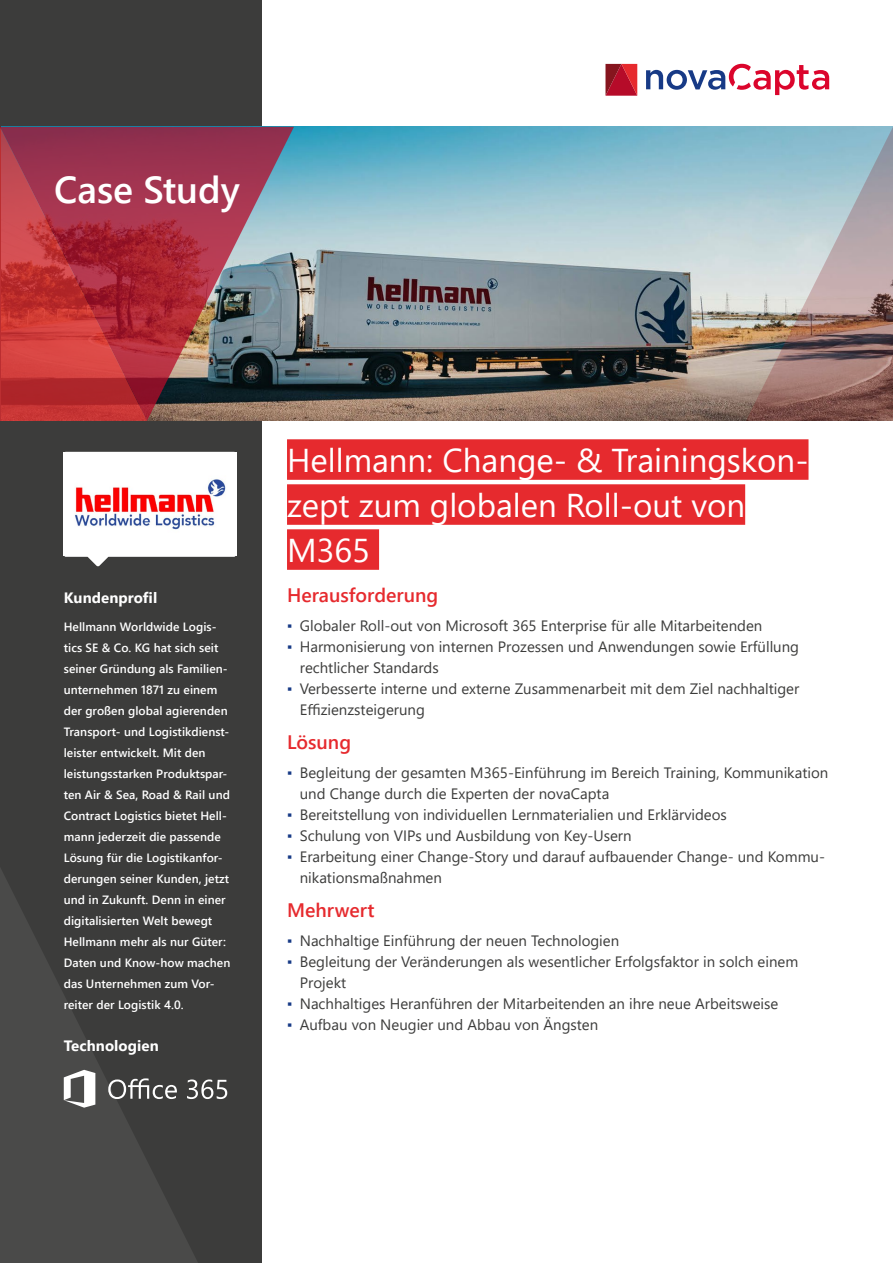
<style>
.page{position:relative;width:893px;height:1263px;background:#fff}
.page>*{position:absolute;margin:0;border:0;box-sizing:border-box;transform-origin:0 0}
.t1{font:600 37.5px "Segoe UI";color:#fff}
.t2{font:33px/45px "Segoe UI";color:#fff}
.t3{font:600 19.5px "Segoe UI";color:#e62a2e}
.t4{font:15px/21px "Segoe UI";color:#3c3c3b}
.t5{font:700 15px "Segoe UI";letter-spacing:.005em;color:#fff}
.t6{font:600 12px/21px "Segoe UI";letter-spacing:.005em;color:#fff}
.s1{font-weight:300;color:#173a86}
</style>
<div class="page">
<div style="left:0;top:0;width:261px;height:1263px;background:#3c3c3b"></div>
<svg style="left:0;top:868px;width:198px;height:395px;fill:#4a4a49"></svg>
<img style="left:64px;top:453px;width:172px;height:103px">
<img style="left:294px;top:127px;width:452px;height:294px">
<svg style="left:64px;top:1070px;width:31px;height:38px"></svg>
<svg style="left:108px;top:1078px;width:119px;height:21px"></svg>
<svg style="left:87px;top:545px;width:22px;height:21px"></svg>
<svg style="left:605px;top:64px;width:32px;height:32px"></svg>
<svg style="left:646px;top:64px;width:183px;height:31px"></svg>
<div style="left:287px;top:439px;width:521px;height:41px;background:#e62a2e"></div>
<div style="left:287px;top:484px;width:458px;height:41px;background:#e62a2e"></div>
<div style="left:287px;top:529px;width:92px;height:41px;background:#e62a2e"></div>
<img style="left:746px;top:127px;width:147px;height:294px">
<svg style="left:0;top:127px;width:294px;height:294px"></svg>
<h1 class="t1" style="left:54px;top:155px;width:187px">Case Study</h1>
<h2 class="t2" style="left:287px;top:435px;width:523px">Hellmann: Change- &amp; Trainingskon&shy;zept zum globalen Roll-out von<br>M365</h2>
<p class="t5" style="left:64px;top:583px;width:95px">Kundenprofil</p>
<h3 class="t3" style="left:287px;top:577px;width:153px">Herausforderung</h3>
<p class="t4" style="left:287px;top:614px;width:477px"><span class="s1">▪</span> Globaler Roll-out von Microsoft 365 Enterprise für alle Mitarbeitenden</p>
<p class="t4" style="left:300px;top:635px;width:501px;text-indent:-13px"><span class="s1">▪</span> Harmonisierung von internen Prozessen und Anwendungen sowie Erfüllung rechtlicher Standards</p>
<p class="t4" style="left:300px;top:677px;width:501px;text-indent:-13px"><span class="s1">▪</span> Verbesserte interne und externe Zusammenarbeit mit dem Ziel nachhaltiger<br>Effizienzsteigerung</p>
<h3 class="t3" style="left:287px;top:724px;width:66px">Lösung</h3>
<p class="t4" style="left:300px;top:761px;width:530px;text-indent:-13px"><span class="s1">▪</span> Begleitung der gesamten M365-Einführung im Bereich Training, Kommunikation und Change durch die Experten der novaCapta</p>
<p class="t4" style="left:287px;top:803px;width:441px"><span class="s1">▪</span> Bereitstellung von individuellen Lernmaterialien und Erklärvideos</p>
<p class="t4" style="left:287px;top:824px;width:346px"><span class="s1">▪</span> Schulung von VIPs und Ausbildung von Key-Usern</p>
<p class="t4" style="left:300px;top:845px;width:527px;text-indent:-13px"><span class="s1">▪</span> Erarbeitung einer Change-Story und darauf aufbauender Change- und Kommu&shy;nikationsmaßnahmen</p>
<h3 class="t3" style="left:287px;top:892px;width:89px">Mehrwert</h3>
<p class="t4" style="left:287px;top:929px;width:334px"><span class="s1">▪</span> Nachhaltige Einführung der neuen Technologien</p>
<p class="t4" style="left:300px;top:950px;width:500px;text-indent:-13px"><span class="s1">▪</span> Begleitung der Veränderungen als wesentlicher Erfolgsfaktor in solch einem<br>Projekt</p>
<p class="t4" style="left:287px;top:992px;width:493px"><span class="s1">▪</span> Nachhaltiges Heranführen der Mitarbeitenden an ihre neue Arbeitsweise</p>
<p class="t4" style="left:287px;top:1013px;width:313px"><span class="s1">▪</span> Aufbau von Neugier und Abbau von Ängsten</p>
<p class="t6" style="left:64px;top:615px;width:168px">Hellmann Worldwide Logis&shy;tics SE &amp; Co. KG hat sich seit seiner Gründung als Familien&shy;unternehmen 1871 zu einem der großen global agierenden<br>Transport- und Logistikdienst&shy;leister entwickelt. Mit den leistungsstarken Produktspar&shy;ten Air &amp; Sea, Road &amp; Rail und<br>Contract Logistics bietet Hell&shy;mann jederzeit die passende<br>Lösung für die Logistikanfor&shy;derungen seiner Kunden, jetzt und in Zukunft. Denn in einer digitalisierten Welt bewegt<br>Hellmann mehr als nur Güter:<br>Daten und Know-how machen das Unternehmen zum Vor&shy;reiter der Logistik 4.0.</p>
<p class="t5" style="left:64px;top:1031px;width:97px">Technologien</p>
</div>
